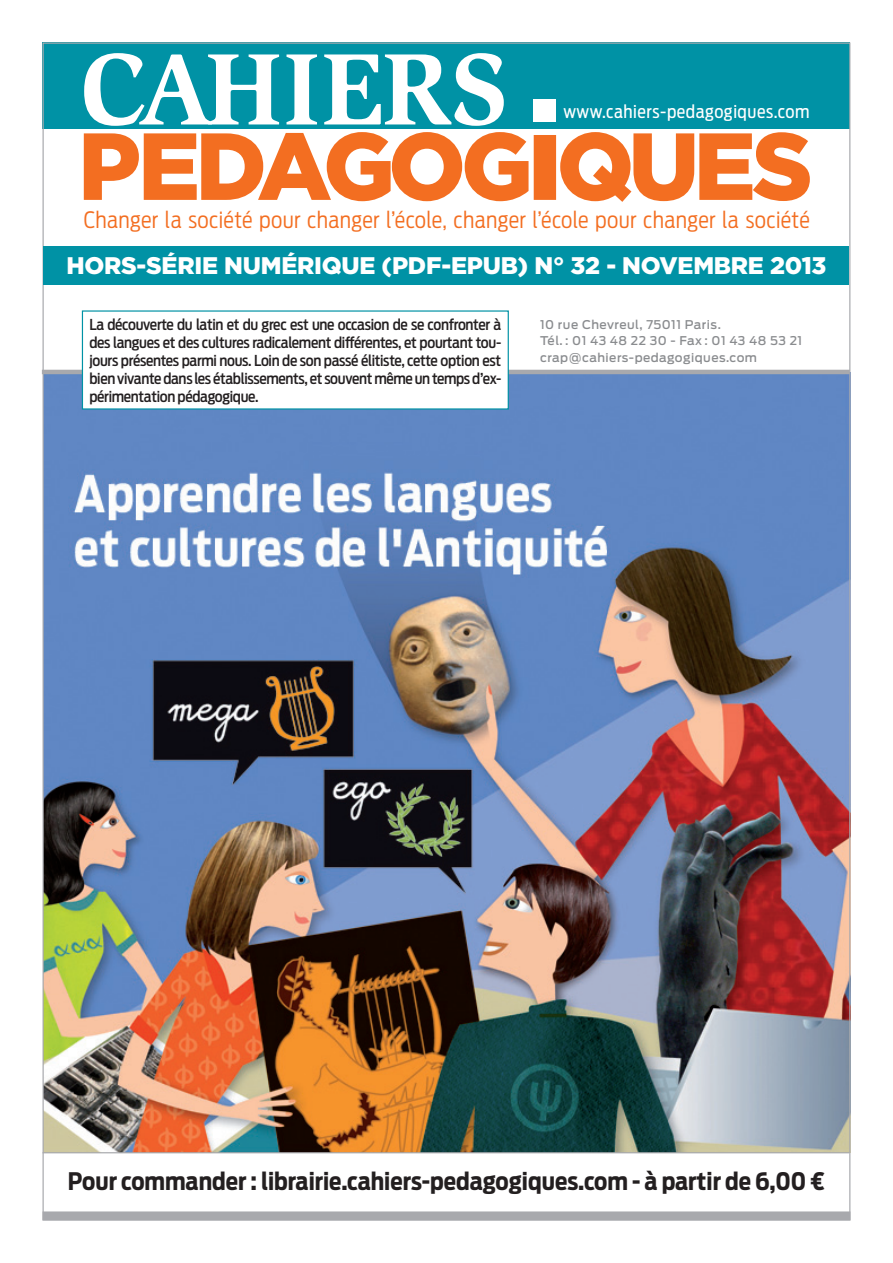
<style>
.page{position:relative;width:893px;height:1263px;background:#fff}
.page>*{position:absolute;margin:0;border:0;box-sizing:border-box;transform-origin:0 0}
.CahiersLogo{font:700 104.4px "Slimbach Std";letter-spacing:-.015em;color:#fff}
.t1{font:700 24px "Antenna Cond";color:#231f20}
.t2{font:900 24px "Gotham";letter-spacing:-.01em;color:#fff}
._00_TITRE-01-BREV-1{font:300 22.5px "Antenna Cond";letter-spacing:.015em;color:#f36e21}
.t3{font:17.7px "Antenna Cond";letter-spacing:.03em;color:#fff}
.TXT-Presentation{font:500 15px/18px "Antenna Cond";letter-spacing:-.02em;color:#231f20;text-align:justify}
.t4{font:500 12px/16.5px "Antenna";letter-spacing:.04em;color:#8a8c8f}
</style>
<div class="page">
<svg style="left:84px;top:132px;width:726px;height:70px;fill:#f36e21"></svg>
<div style="left:43px;top:43px;width:807px;height:86px;background:#0092a5"></div>
<div style="left:534px;top:99px;width:22px;height:23px;background:#fff"></div>
<div style="left:43px;top:1211px;width:807px;height:9px;background:#a8a9ad"></div>
<img style="left:45px;top:374px;width:803px;height:778px">
<hr style="left:43px;top:1152px;width:806px;height:1px;background:#a8a9ad">
<div style="left:44px;top:247px;width:805px;height:38px;background:#0092a5"></div>
<hr style="left:42px;top:370px;width:808px;height:4px;background:#a8a9ad">
<div style="left:82px;top:311px;width:426px;height:98px;background:#fff"></div>
<div style="left:82px;top:310px;width:427px;height:100px;border:1px solid #0092a5"></div>
<p class="CahiersLogo" style="left:80px;top:27px;width:428px">CAHIERS</p>
<p class="t3" style="left:563px;top:101px;width:248px">www.cahiers-pedagogiques.com</p>
<p class="_00_TITRE-01-BREV-1" style="left:84px;top:206px;width:727px">Changer la société pour changer l’école, changer l’école pour changer la société</p>
<p class="t2" style="left:66px;top:249px;width:762px">HORS-SÉRIE NUMÉRIQUE (PDF-EPUB) N° 32 - NOVEMBRE 2013</p>
<p class="TXT-Presentation" style="left:89px;top:316px;width:413px">La découverte du latin et du grec est une occasion de se confronter à des langues et des cultures radicalement différentes, et pourtant tou&shy;jours présentes parmi nous. Loin de son passé élitiste, cette option est bien vivante dans les établissements, et souvent même un temps d’ex&shy;périmentation pédagogique.</p>
<p class="t4" style="left:540px;top:316px;width:264px">10 rue Chevreul, 75011 Paris.<br>Tél. : 01 43 48 22 30 - Fax : 01 43 48 53 21</p>
<p class="t4" style="left:540px;top:349px;width:218px">crap@cahiers-pedagogiques.com</p>
<p class="t1" style="left:68px;top:1167px;width:759px">Pour commander : librairie.cahiers-pedagogiques.com - à partir de 6,00 €</p>
</div>
